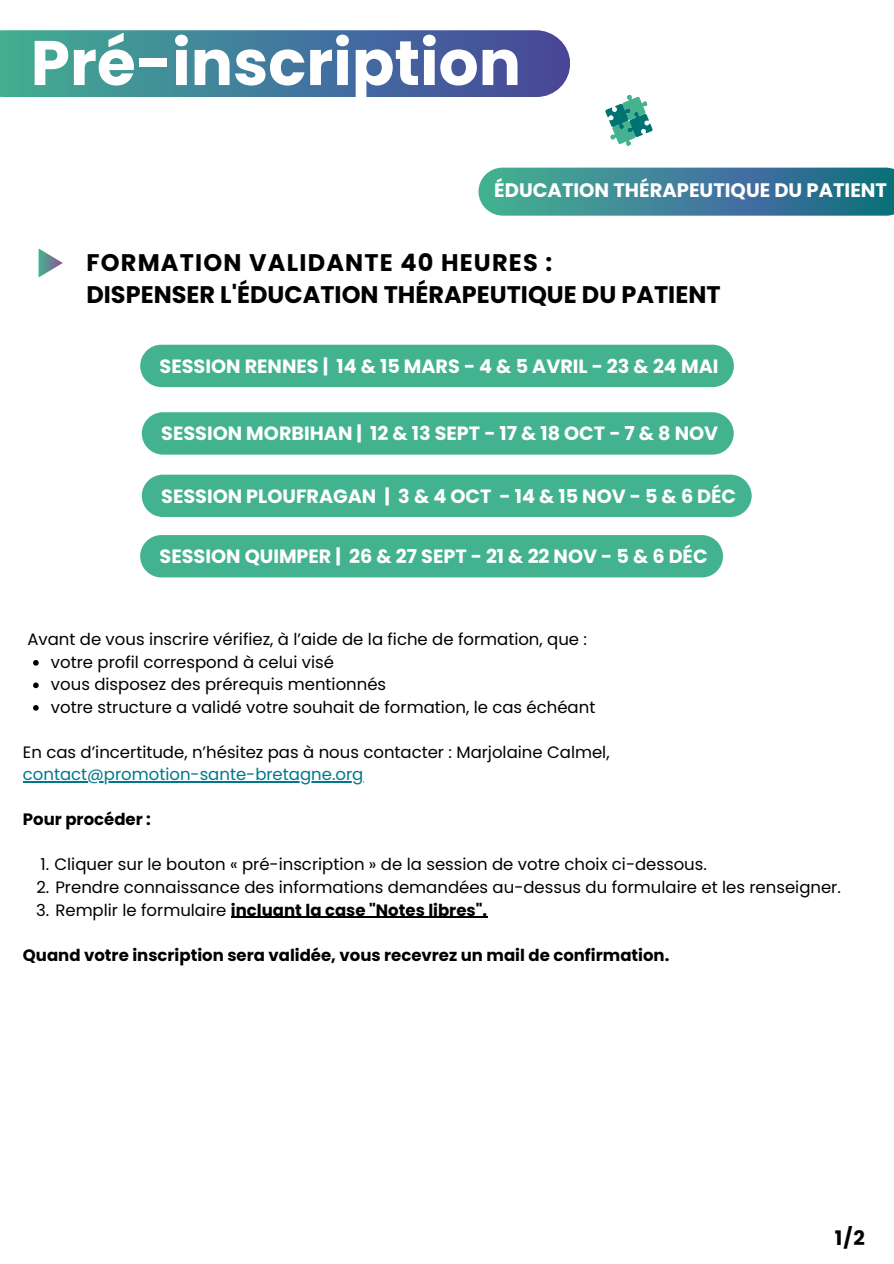
<style>
.page{position:relative;width:894px;height:1264px;background:#fff}
.page>*{position:absolute;margin:0;border:0;box-sizing:border-box;transform-origin:0 0}
.t1{font:700 62.85px "Poppins";color:#fff}
.t2{font:700 24px/32.7px "Poppins";color:#000}
.t3{font:700 19.95px "Poppins";color:#000}
.t4{font:700 19.5px "Poppins";color:#fff}
.t5{font:700 19.2px "Poppins";color:#fff}
.t6{font:16.5px "Poppins";color:#000}
.t7{font:700 16.5px "Poppins";color:#000}
.t8{font:16.5px "Poppins";color:#00788c}
.s1{font-weight:400}
</style>
<div class="page">
<svg style="left:33px;top:660px;width:6px;height:5px"></svg>
<svg style="left:33px;top:682px;width:6px;height:6px"></svg>
<svg style="left:33px;top:705px;width:6px;height:5px"></svg>
<hr style="left:23px;top:781px;width:92px;height:1px;background:#00788c">
<hr style="left:115px;top:781px;width:248px;height:1px;background:#00788c">
<hr style="left:231px;top:916px;width:256px;height:1px;background:#000">
<svg style="left:0;top:30px;width:569px;height:67px;background:#457a9b"></svg>
<svg style="left:39px;top:248px;width:24px;height:29px"></svg>
<svg style="left:605px;top:94px;width:48px;height:52px"></svg>
<svg style="left:478px;top:168px;width:415px;height:48px;background:#3b8696"></svg>
<div style="left:142px;top:474px;width:609px;height:43px;background:#42b38e;border-radius:21px"></div>
<div style="left:142px;top:412px;width:591px;height:42px;background:#42b38e;border-radius:21px"></div>
<div style="left:140px;top:535px;width:582px;height:42px;background:#42b38e;border-radius:21px"></div>
<div style="left:140px;top:345px;width:593px;height:42px;background:#42b38e;border-radius:21px"></div>
<p class="t1" style="left:31px;top:19px;width:491px">Pré-inscription</p>
<p class="t4" style="left:494px;top:177px;width:394px">ÉDUCATION THÉRAPEUTIQUE DU PATIENT</p>
<p class="t2" style="left:86px;top:246px;width:635px">FORMATION VALIDANTE 40 HEURES :<br>DISPENSER L'ÉDUCATION THÉRAPEUTIQUE DU PATIENT</p>
<p class="t5" style="left:160px;top:352px;width:560px">SESSION RENNES | 14 &amp; 15 MARS - 4 &amp; 5 AVRIL - 23 &amp; 24 MAI</p>
<p class="t5" style="left:161px;top:420px;width:558px">SESSION MORBIHAN | 12 &amp; 13 SEPT - 17 &amp; 18 OCT - 7 &amp; 8 NOV</p>
<p class="t5" style="left:161px;top:482px;width:576px">SESSION PLOUFRAGAN | 3 &amp; 4 OCT - 14 &amp; 15 NOV - 5 &amp; 6 DÉC</p>
<h4 class="t5" style="left:160px;top:543px;width:549px">SESSION QUIMPER | 26 &amp; 27 SEPT - 21 &amp; 22 NOV - 5 &amp; 6 DÉC</h4>
<h1 class="t6" style="left:27px;top:628px;width:561px">Avant de vous inscrire vérifiez, à l’aide de la fiche de formation, que :</h1>
<p class="t6" style="left:51px;top:650px;width:284px">votre profil correspond à celui visé</p>
<p class="t6" style="left:51px;top:673px;width:336px">vous disposez des prérequis mentionnés</p>
<p class="t6" style="left:51px;top:695px;width:545px">votre structure a validé votre souhait de formation, le cas échéant</p>
<h3 class="t6" style="left:23px;top:740px;width:588px">En cas d’incertitude, n’hésitez pas à nous contacter : Marjolaine Calmel,</h3>
<p class="t8" style="left:23px;top:763px;width:342px">contact@promotion-sante-bretagne.org</p>
<h2 class="t7" style="left:23px;top:808px;width:129px">Pour procéder :</h2>
<h3 class="t6" style="left:41px;top:853px;width:667px">1. Cliquer sur le bouton « pré-inscription » de la session de votre choix ci-dessous.</h3>
<h3 class="t6" style="left:36px;top:875px;width:805px">2. Prendre connaissance des informations demandées au-dessus du formulaire et les renseigner.</h3>
<h3 class="t7" style="left:36px;top:898px;width:452px"><span class="s1">3. Remplir le formulaire</span> incluant la case "Notes libres".</h3>
<p class="t7" style="left:23px;top:943px;width:647px">Quand votre inscription sera validée, vous recevrez un mail de confirmation.</p>
<p class="t3" style="left:834px;top:1223px;width:31px">1/2</p>
</div>
